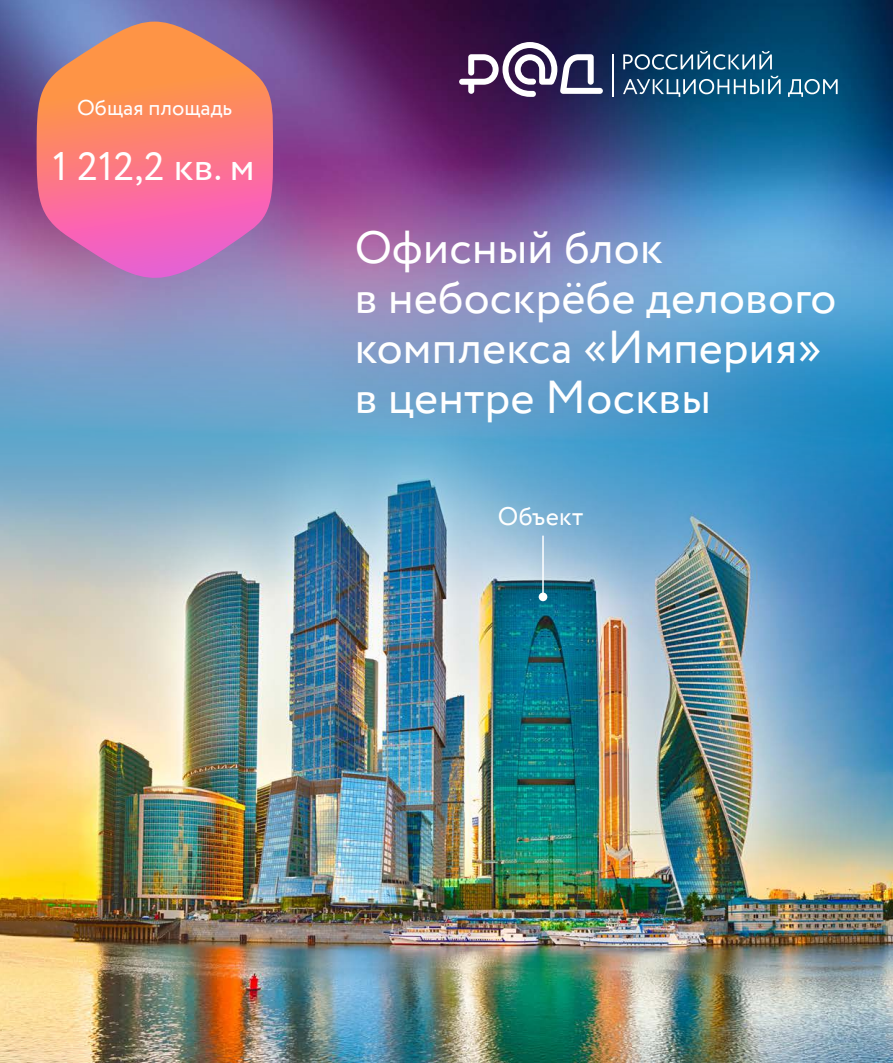
<style>
.page{position:relative;width:893px;height:1063px;background:#fff}
.page>*{position:absolute;margin:0;border:0;box-sizing:border-box;transform-origin:0 0}
.text_basic{font:46.05px/49.8px "Circe";letter-spacing:.005em;color:#fff}
.text_basic-2{font:39.75px "Circe";color:#fff}
.text_basic-3{font:25.95px "Circe";letter-spacing:.015em;color:#fff}
.t1{font:21.9px "Circe";color:#fff}
</style>
<div class="page">
<img style="left:0;top:0;width:893px;height:40px">
<img style="left:0;top:40px;width:893px;height:1023px">
<svg style="left:623px;top:51px;width:149px;height:19px;background:#3f6d8b"></svg>
<svg style="left:623px;top:76px;width:215px;height:21px;background:#397192"></svg>
<hr style="left:612px;top:54px;width:2px;height:43px;background:#fff">
<svg style="left:459px;top:42px;width:144px;height:55px"></svg>
<svg style="left:37px;top:22px;width:241px;height:274px;background:#dc7a8b"></svg>
<hr style="left:542px;top:536px;width:2px;height:61px;background:#fff">
<div style="left:539px;top:593px;width:8px;height:8px;background:#fff;border-radius:50%"></div>
<p class="t1" style="left:77px;top:93px;width:157px">Общая площадь</p>
<p class="text_basic-2" style="left:53px;top:140px;width:203px">1 212,2 кв. м</p>
<p class="text_basic" style="left:355px;top:224px;width:483px">Офисный блок<br>в небоскрёбе делового комплекса «Империя» в центре Москвы</p>
<p class="text_basic-3" style="left:498px;top:499px;width:87px">Объект</p>
</div>
